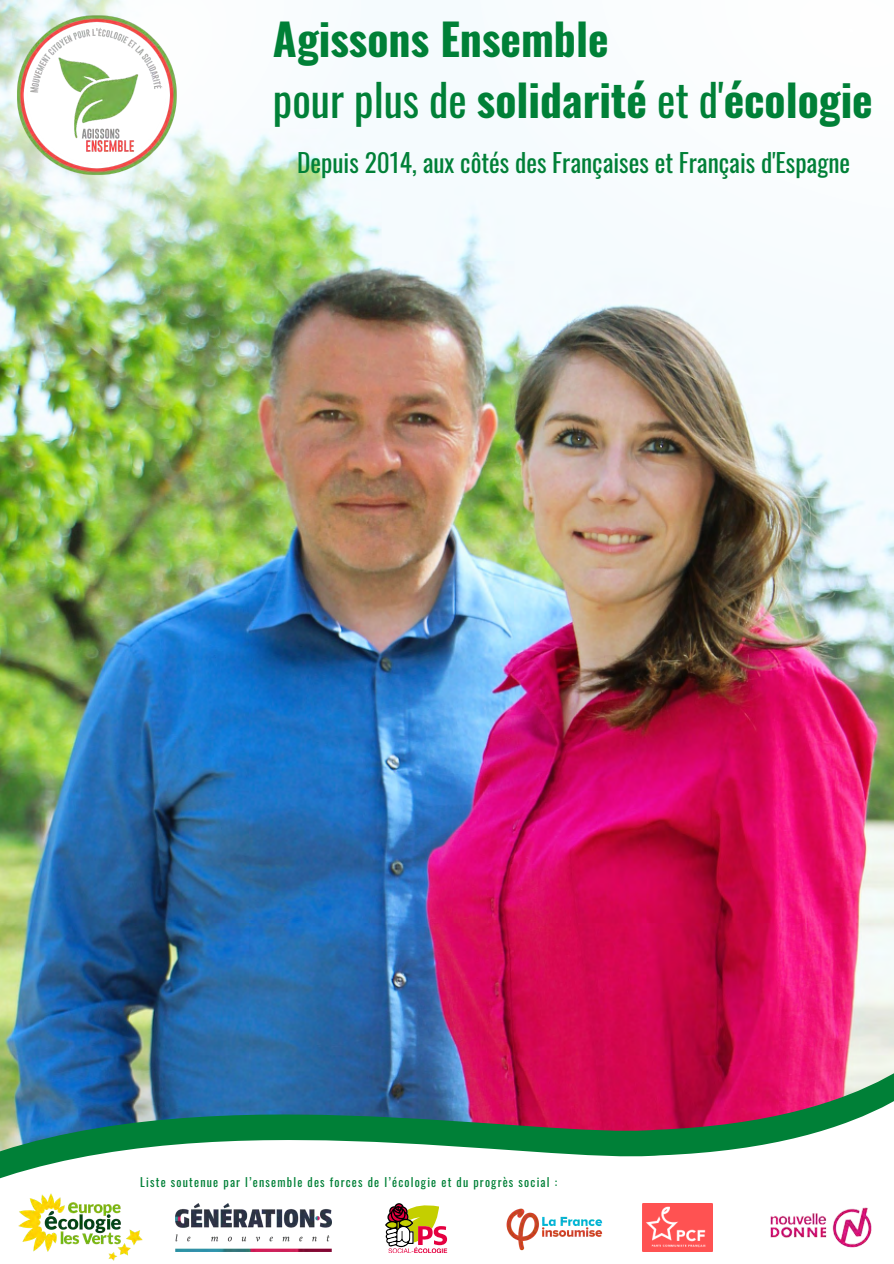
<style>
.page{position:relative;width:894px;height:1264px;background:#fff}
.page>*{position:absolute;margin:0;border:0;box-sizing:border-box;transform-origin:0 0}
.t1{font:700 43.65px "Oswald";color:#008037}
.t2{font:25.35px "Oswald";color:#008037}
.t3{font:12px "Oswald";letter-spacing:.1em;color:#008037}
.s1{font-weight:400}
</style>
<div class="page">
<img style="left:0;top:550px;width:893px;height:326px">
<img style="left:0;top:0;width:293px;height:550px">
<img style="left:293px;top:128px;width:600px;height:737px">
<svg style="left:0;top:876px;width:893px;height:25px;background:#894484"></svg>
<img style="left:0;top:901px;width:893px;height:360px">
<img style="left:13px;top:12px;width:165px;height:164px">
<img style="left:18px;top:1193px;width:124px;height:67px">
<svg style="left:385px;top:1203px;width:62px;height:49px"></svg>
<img style="left:503px;top:1203px;width:102px;height:49px">
<img style="left:642px;top:1203px;width:70px;height:48px">
<img style="left:176px;top:1203px;width:155px;height:48px">
<img style="left:760px;top:1203px;width:115px;height:48px">
<p class="t1" style="left:273px;top:5px;width:337px">Agissons Ensemble</p>
<p class="t1" style="left:273px;top:66px;width:601px"><span class="s1">pour plus de</span> solidarité <span class="s1">et d'</span>écologie</p>
<p class="t2" style="left:297px;top:143px;width:554px">Depuis 2014, aux côtés des Françaises et Français d'Espagne</p>
<p class="t3" style="left:140px;top:1173px;width:418px">Liste soutenue par l’ensemble des forces de l’écologie et du progrès social :</p>
</div>
